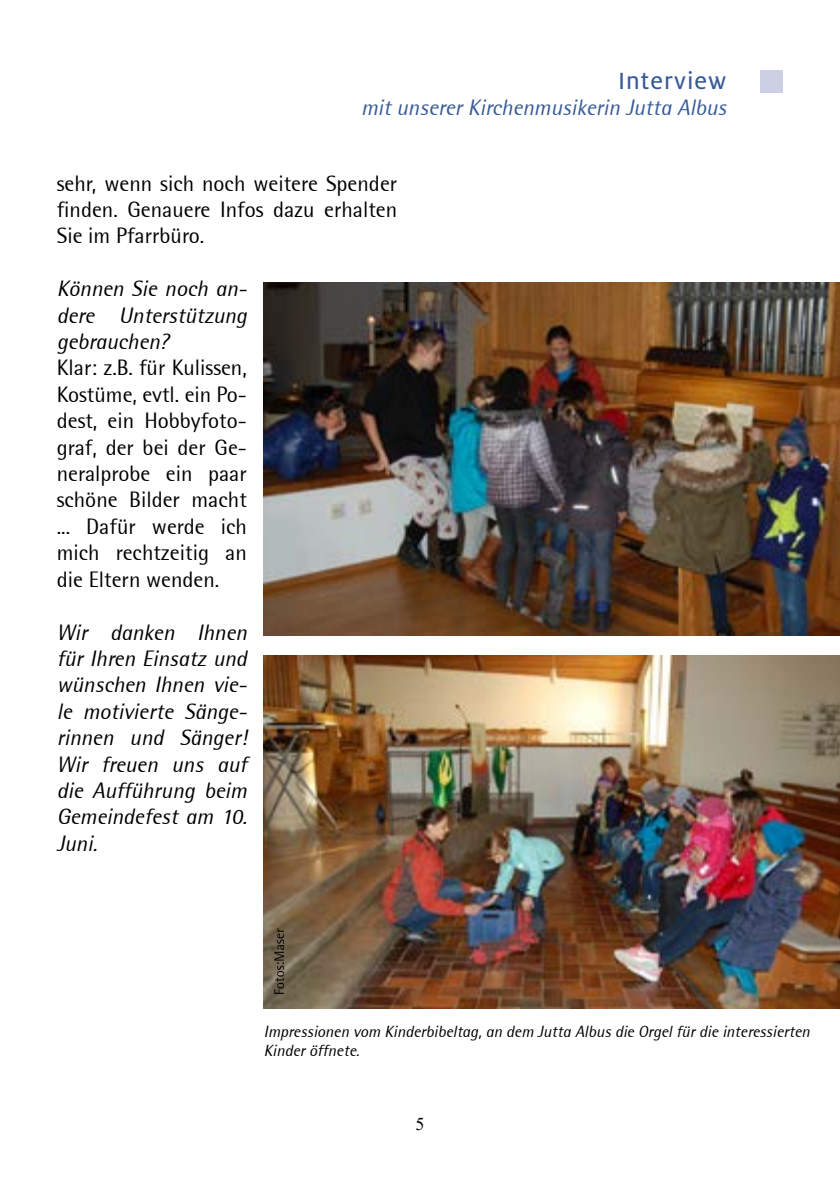
<style>
.page{position:relative;width:840px;height:1191px;background:#fff}
.page>*{position:absolute;margin:0;border:0;box-sizing:border-box;transform-origin:0 0}
.t1{font:26px "Milo OT Text";letter-spacing:.04em;color:#375a97}
.t2{font:22px/26.4px "Rotis Semi Sans";color:#000;text-align:justify}
.t3{font:italic 22px/26.4px "Rotis Semi Sans 55";color:#000;text-align:justify}
.t4{font:italic 22px "Rotis Semi Sans 55";color:#375a97}
.t5{font:18px "Times New Roman";color:#000}
.t6{font:italic 16px/19.2px "Rotis Semi Sans 55";color:#000}
</style>
<div class="page">
<img style="left:264px;top:283px;width:575px;height:353px">
<img style="left:264px;top:655px;width:575px;height:353px">
<div style="left:760px;top:70px;width:22px;height:23px;background:#cdd0e4"></div>
<svg style="left:274px;top:928px;width:10px;height:66px"></svg>
<p class="t1" style="left:617px;top:65px;width:110px">Interview</p>
<p class="t4" style="left:361px;top:94px;width:366px">mit unserer Kirchenmusikerin Jutta Albus</p>
<p class="t2" style="left:57px;top:170px;width:342px">sehr, wenn sich noch weitere Spender finden. Genauere Infos dazu erhalten Sie im Pfarrbüro.</p>
<p class="t3" style="left:57px;top:275px;width:191px">Können Sie noch an&shy;dere Unterstützung gebrauchen?</p>
<p class="t2" style="left:57px;top:354px;width:191px">Klar: z.B. für Kulissen, Kostüme, evtl. ein Po&shy;dest, ein Hobbyfoto&shy;graf, der bei der Ge&shy;neralprobe ein paar schöne Bilder macht ... Dafür werde ich mich rechtzeitig an die Eltern wenden.</p>
<p class="t3" style="left:57px;top:618px;width:192px">Wir danken Ihnen für Ihren Einsatz und wünschen Ihnen vie&shy;le motivierte Sänge&shy;rinnen und Sänger!<br>Wir freuen uns auf die Aufführung beim Gemeindefest am 10.<br>Juni.</p>
<p class="t6" style="left:264px;top:1021px;width:547px">Impressionen vom Kinderbibeltag, an dem Jutta Albus die Orgel für die interessierten<br>Kinder öffnete.</p>
<p class="t5" style="left:415px;top:1111px;width:10px">5</p>
</div>
